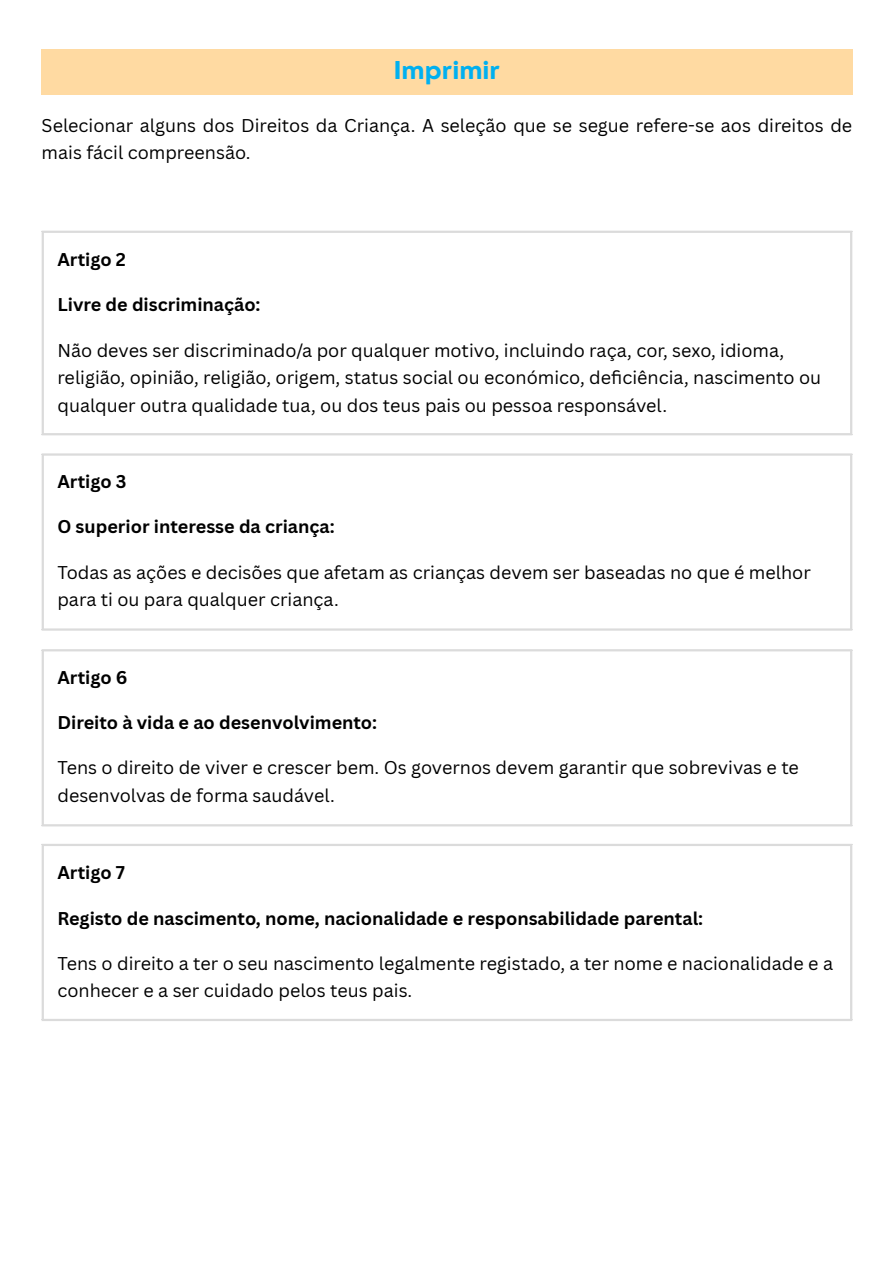
<style>
.page{position:relative;width:894px;height:1263px;background:#fff}
.page>*{position:absolute;margin:0;border:0;box-sizing:border-box;transform-origin:0 0}
.t1{font:700 24px "Nourd";color:#00b0f0}
.t2{font:18px/27px "Canva Sans";color:#000}
.t3{font:700 18px "Canva Sans";color:#000}
</style>
<div class="page">
<div style="left:42px;top:50px;width:810px;height:44px;background:#ffdaa2"></div>
<hr style="left:42px;top:233px;width:2px;height:200px;background:#dbdbdb">
<hr style="left:849px;top:233px;width:3px;height:200px;background:#dbdbdb">
<hr style="left:42px;top:231px;width:810px;height:2px;background:#dbdbdb">
<hr style="left:42px;top:433px;width:810px;height:2px;background:#dbdbdb">
<hr style="left:42px;top:456px;width:2px;height:172px;background:#dbdbdb">
<hr style="left:849px;top:456px;width:3px;height:172px;background:#dbdbdb">
<hr style="left:42px;top:453px;width:810px;height:3px;background:#dbdbdb">
<hr style="left:42px;top:628px;width:810px;height:3px;background:#dbdbdb">
<hr style="left:42px;top:651px;width:2px;height:173px;background:#dbdbdb">
<hr style="left:849px;top:651px;width:3px;height:173px;background:#dbdbdb">
<hr style="left:42px;top:649px;width:810px;height:2px;background:#dbdbdb">
<hr style="left:42px;top:824px;width:810px;height:2px;background:#dbdbdb">
<hr style="left:42px;top:846px;width:2px;height:173px;background:#dbdbdb">
<hr style="left:849px;top:846px;width:3px;height:173px;background:#dbdbdb">
<hr style="left:42px;top:844px;width:810px;height:2px;background:#dbdbdb">
<hr style="left:42px;top:1019px;width:810px;height:2px;background:#dbdbdb">
<p class="t1" style="left:393px;top:55px;width:108px">Imprimir</p>
<p class="t2" style="left:42px;top:111px;width:811px">Selecionar alguns dos Direitos da Criança. A seleção que se segue refere-se aos direitos de mais fácil compreensão.</p>
<h1 class="t3" style="left:57px;top:246px;width:70px">Artigo 2</h1>
<h1 class="t3" style="left:57px;top:291px;width:205px">Livre de discriminação:</h1>
<p class="t2" style="left:57px;top:336px;width:765px;line-height:27.6px">Não deves ser discriminado/a por qualquer motivo, incluindo raça, cor, sexo, idioma, religião, opinião, religião, origem, status social ou económico, defi ciência, nascimento ou qualquer outra qualidade tua, ou dos teus pais ou pessoa responsável.</p>
<h1 class="t3" style="left:57px;top:469px;width:71px">Artigo 3</h1>
<h1 class="t3" style="left:57px;top:514px;width:278px">O superior interesse da criança:</h1>
<p class="t2" style="left:57px;top:559px;width:754px">Todas as ações e decisões que afetam as crianças devem ser baseadas no que é melhor para ti ou para qualquer criança.</p>
<h1 class="t3" style="left:57px;top:665px;width:72px">Artigo 6</h1>
<h1 class="t3" style="left:57px;top:710px;width:321px">Direito à vida e ao desenvolvimento:</h1>
<p class="t2" style="left:57px;top:753px;width:742px;line-height:28.2px">Tens o direito de viver e crescer bem. Os governos devem garantir que sobrevivas e te desenvolvas de forma saudável.</p>
<h1 class="t3" style="left:57px;top:859px;width:69px">Artigo 7</h1>
<h1 class="t3" style="left:57px;top:906px;width:647px">Registo de nascimento, nome, nacionalidade e responsabilidade parental:</h1>
<p class="t2" style="left:57px;top:949px;width:777px">Tens o direito a ter o seu nascimento legalmente registado, a ter nome e nacionalidade e a conhecer e a ser cuidado pelos teus pais.</p>
</div>
